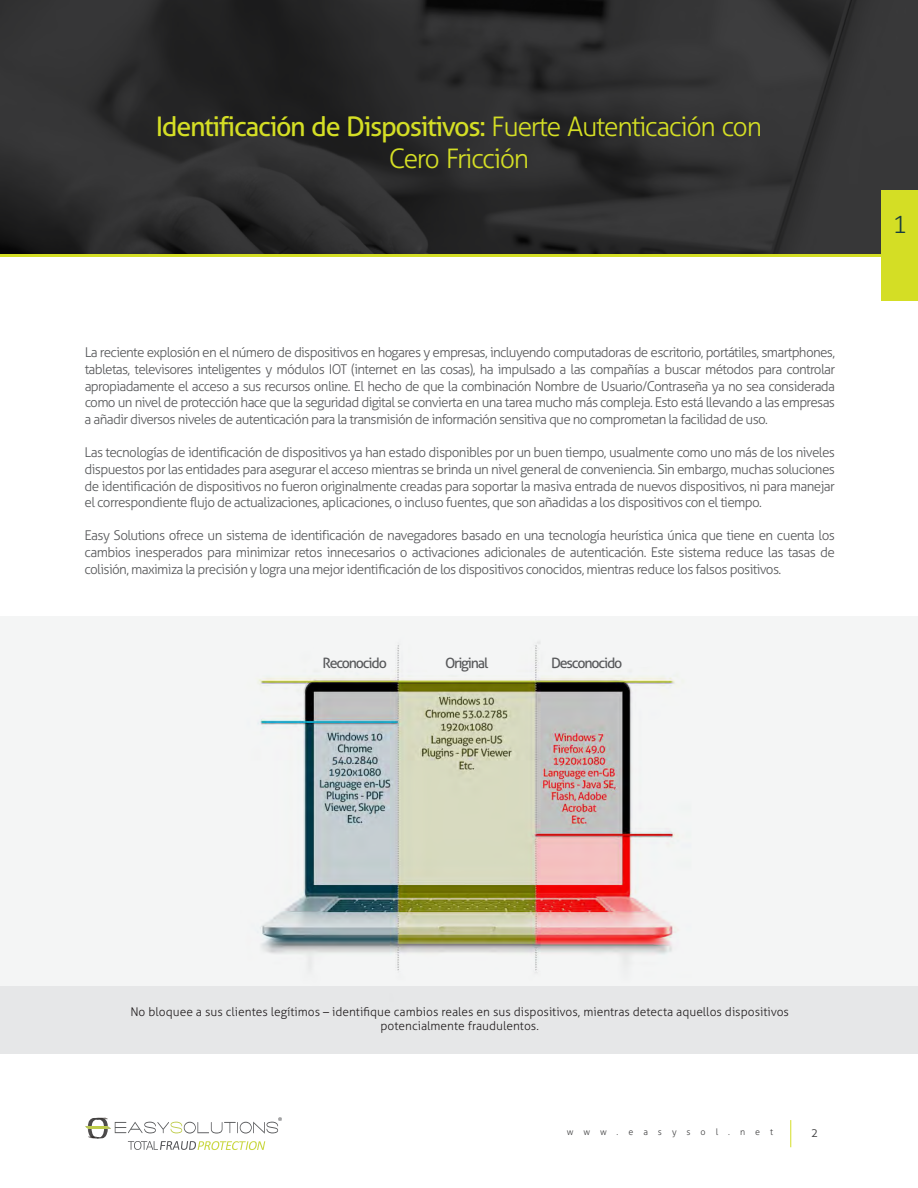
<style>
.page{position:relative;width:918px;height:1188px;background:#fff}
.page>*{position:absolute;margin:0;border:0;box-sizing:border-box;transform-origin:0 0}
.t1{font:300 27px/32px "Aller";letter-spacing:-.055em;color:#d4de25;text-align:center}
.t2{font:300 27px "Calibri";color:#173c3f}
.t3{font:14.25px "Aller";letter-spacing:-.08em;color:#58595b}
.t4{font:300 13.5px/16.6px "Aller";letter-spacing:-.045em;color:#58595b;text-align:justify}
.t5{font:300 12px/14.2px "Aller";color:#231f20;text-align:center}
.t6{font:300 12px "Aller";color:#404041}
.t7{font:300 9px "Aller";letter-spacing:1.105em;color:#404041}
.s1{font-weight:400}
</style>
<div class="page">
<div style="left:0;top:616px;width:918px;height:424px;background:#f4f5f5"></div>
<div style="left:0;top:986px;width:918px;height:68px;background:#e6e7e8"></div>
<img style="left:0;top:0;width:918px;height:255px">
<hr style="left:0;top:255px;width:918px;height:2px;background:#d4de25">
<svg style="left:88px;top:1117px;width:20px;height:22px"></svg>
<svg style="left:115px;top:1117px;width:167px;height:17px"></svg>
<svg style="left:128px;top:1141px;width:137px;height:9px"></svg>
<svg style="left:790px;top:1120px;width:1px;height:27px"></svg>
<div style="left:882px;top:191px;width:36px;height:110px;background:#d4de25"></div>
<img style="left:258px;top:642px;width:420px;height:331px">
<h1 class="t1" style="left:156px;top:113px;width:608px"><span class="s1">Identificación de Dispositivos:</span> Fuerte Autenticación con<br>Cero Fricción</h1>
<p class="t4" style="left:85px;top:346px;width:752px">La reciente explosión en el número de dispositivos en hogares y empresas, incluyendo computadoras de escritorio, portátiles, smartphones, tabletas, televisores inteligentes y módulos IOT (internet en las cosas), ha impulsado a las compañías a buscar métodos para controlar apropiadamente el acceso a sus recursos online. El hecho de que la combinación Nombre de Usuario/Contraseña ya no sea considerada como un nivel de protección hace que la seguridad digital se convierta en una tarea mucho más compleja. Esto está llevando a las empresas a añadir diversos niveles de autenticación para la transmisión de información sensitiva que no comprometan la facilidad de uso.</p>
<p class="t4" style="left:85px;top:446px;width:752px">Las tecnologías de identificación de dispositivos ya han estado disponibles por un buen tiempo, usualmente como uno más de los niveles dispuestos por las entidades para asegurar el acceso mientras se brinda un nivel general de conveniencia. Sin embargo, muchas soluciones de identificación de dispositivos no fueron originalmente creadas para soportar la masiva entrada de nuevos dispositivos, ni para manejar el correspondiente flujo de actualizaciones, aplicaciones, o incluso fuentes, que son añadidas a los dispositivos con el tiempo.</p>
<p class="t4" style="left:85px;top:529px;width:752px">Easy Solutions ofrece un sistema de identificación de navegadores basado en una tecnología heurística única que tiene en cuenta los cambios inesperados para minimizar retos innecesarios o activaciones adicionales de autenticación. Este sistema reduce las tasas de colisión, maximiza la precisión y logra una mejor identificación de los dispositivos conocidos, mientras reduce los falsos positivos.</p>
<p class="t3" style="left:323px;top:658px;width:66px">Reconocido</p>
<p class="t3" style="left:445px;top:658px;width:45px">Original</p>
<p class="t3" style="left:551px;top:658px;width:73px">Desconocido</p>
<h1 class="t2" style="left:893px;top:212px;width:15px">1</h1>
<p class="t5" style="left:130px;top:1006px;width:660px">No bloquee a sus clientes legítimos – identifique cambios reales en sus dispositivos, mientras detecta aquellos dispositivos potencialmente fraudulentos.</p>
<p class="t7" style="left:567px;top:1128px;width:208px">www.easysol.net</p>
<p class="t6" style="left:811px;top:1128px;width:9px">2</p>
</div>
